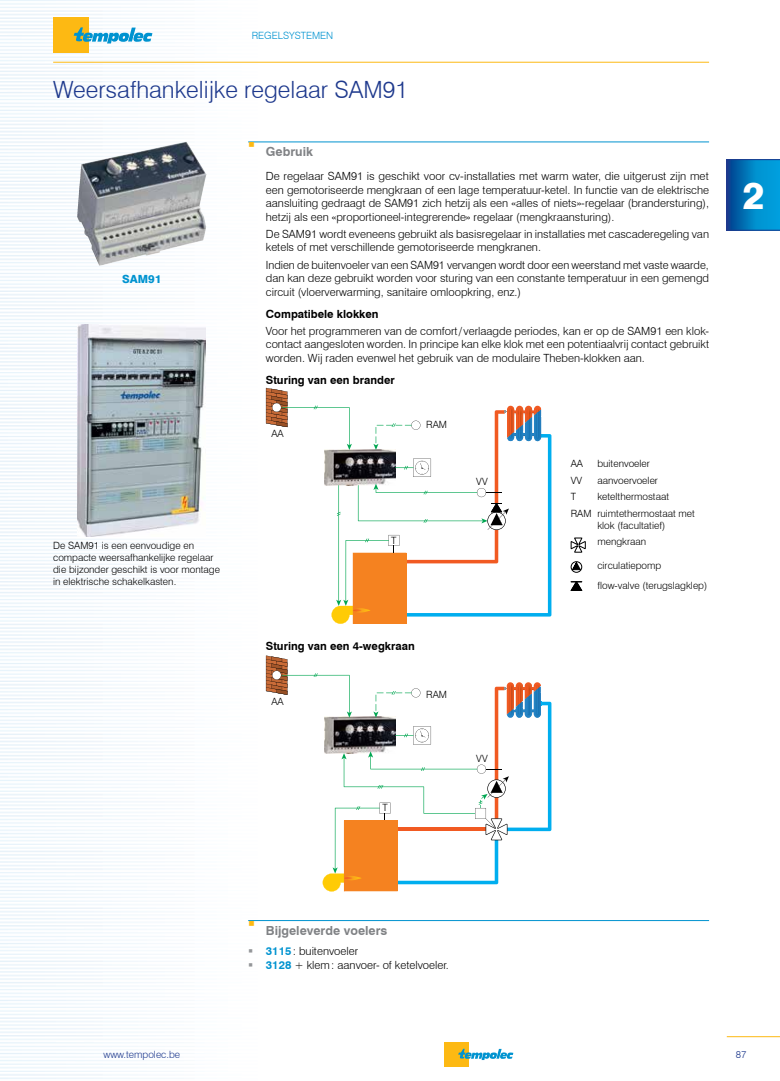
<style>
.page{position:relative;width:780px;height:1081px;background:#fff}
.page>*{position:absolute;margin:0;border:0;box-sizing:border-box;transform-origin:0 0}
.t1{font:800 37.5px "Swiss 721 BT";color:#fff}
.t2{font:300 23.75px "Swiss 721 BT";color:#1e398d}
.t3{font:700 12.5px "Swiss 721 BT";color:#808285}
.t4{font:300 11.25px/13.5px "Swiss 721 BT";color:#000;text-align:justify}
.t5{font:700 11.25px "Swiss 721 BT";color:#000}
.t6{font:800 11.25px "Swiss 721 BT";color:#0093d0}
.t7{font:300 10px/12px "Swiss 721 BT";color:#000}
.t8{font:300 10px "Swiss 721 BT";color:#1e398d}
.t9{font:300 10px "Swiss 721 BT";color:#0093d0}
.s1{font-weight:700;color:#0093d0}
</style>
<div class="page">
<img style="left:0;top:0;width:780px;height:1079px">
<div style="left:53px;top:18px;width:36px;height:35px;background:#fdb913"></div>
<svg style="left:74px;top:27px;width:78px;height:16px"></svg>
<hr style="left:726px;top:1036px;width:54px;height:1px;background:#fdb913">
<hr style="left:53px;top:62px;width:656px;height:1px;background:#fdb913">
<svg style="left:726px;top:159px;width:54px;height:71px;background:#027bbe"></svg>
<div style="left:444px;top:1042px;width:24px;height:25px;background:#fdb913"></div>
<svg style="left:458px;top:1049px;width:55px;height:11px"></svg>
<img style="left:77px;top:142px;width:108px;height:94px">
<img style="left:78px;top:324px;width:128px;height:213px">
<hr style="left:248px;top:142px;width:461px;height:1px;background:#0093d0">
<hr style="left:248px;top:920px;width:461px;height:1px;background:#0093d0">
<img style="left:324px;top:449px;width:7px;height:37px">
<svg style="left:266px;top:388px;width:21px;height:39px"></svg>
<div style="left:282px;top:407px;width:67px;height:39px;background:#fff"></div>
<svg style="left:331px;top:404px;width:220px;height:220px"></svg>
<svg style="left:570px;top:538px;width:15px;height:14px"></svg>
<div style="left:570px;top:561px;width:12px;height:11px;border:1px solid #000;border-radius:50%"></div>
<svg style="left:572px;top:562px;width:8px;height:8px"></svg>
<svg style="left:570px;top:581px;width:12px;height:10px"></svg>
<svg style="left:266px;top:655px;width:21px;height:40px"></svg>
<svg style="left:282px;top:675px;width:67px;height:38px"></svg>
<svg style="left:313px;top:673px;width:238px;height:218px"></svg>
<svg style="left:249px;top:142px;width:5px;height:5px"></svg>
<svg style="left:249px;top:920px;width:5px;height:5px"></svg>
<svg style="left:249px;top:949px;width:3px;height:4px"></svg>
<p class="t9" style="left:252px;top:30px;width:83px">REGELSYSTEMEN</p>
<h2 class="t2" style="left:53px;top:75px;width:356px">Weersafhankelijke regelaar SAM91</h2>
<p class="t6" style="left:122px;top:272px;width:41px">SAM91</p>
<p class="t7" style="left:53px;top:539px;width:168px">De SAM91 is een eenvoudige en compacte weersafhankelijke regelaar die bijzonder geschikt is voor montage in elektrische schakelkasten.</p>
<p class="t3" style="left:266px;top:143px;width:49px">Gebruik</p>
<p class="t4" style="left:266px;top:170px;width:444px">De regelaar SAM91 is geschikt voor cv-installaties met warm water, die uitgerust zijn met een gemotoriseerde mengkraan of een lage temperatuur-ketel. In functie van de elektrische aansluiting gedraagt de SAM91 zich hetzij als een «alles of niets»-regelaar (brandersturing), hetzij als een «proportioneel-integrerende» regelaar (mengkraansturing).</p>
<p class="t4" style="left:266px;top:227px;width:444px">De SAM91 wordt eveneens gebruikt als basisregelaar in installaties met cascaderegeling van ketels of met verschillende gemotoriseerde mengkranen.</p>
<p class="t4" style="left:266px;top:258px;width:444px">Indien de buitenvoeler van een SAM91 vervangen wordt door een weerstand met vaste waarde, dan kan deze gebruikt worden voor sturing van een constante temperatuur in een gemengd circuit (vloerverwarming, sanitaire omloopkring, enz.)</p>
<p class="t5" style="left:266px;top:306px;width:114px">Compatibele klokken</p>
<p class="t4" style="left:266px;top:324px;width:444px">Voor het programmeren van de comfort/ verlaagde periodes, kan er op de SAM91 een klok&shy;contact aangesloten worden. In principe kan elke klok met een potentiaalvrij contact gebruikt worden. Wij raden evenwel het gebruik van de modulaire Theben-klokken aan.</p>
<p class="t5" style="left:266px;top:372px;width:130px">Sturing van een brander</p>
<p class="t7" style="left:271px;top:428px;width:14px">AA</p>
<p class="t7" style="left:391px;top:534px;width:7px">T</p>
<p class="t7" style="left:426px;top:419px;width:22px">RAM</p>
<p class="t7" style="left:476px;top:476px;width:13px">VV</p>
<p class="t5" style="left:266px;top:638px;width:150px">Sturing van een 4-wegkraan</p>
<p class="t7" style="left:271px;top:695px;width:14px">AA</p>
<p class="t7" style="left:426px;top:688px;width:22px">RAM</p>
<p class="t7" style="left:382px;top:801px;width:7px">T</p>
<p class="t7" style="left:476px;top:752px;width:13px">VV</p>
<p class="t7" style="left:570px;top:458px;width:14px">AA</p>
<p class="t7" style="left:597px;top:458px;width:54px">buitenvoeler</p>
<p class="t7" style="left:570px;top:474px;width:13px">VV</p>
<p class="t7" style="left:597px;top:474px;width:62px">aanvoervoeler</p>
<p class="t7" style="left:570px;top:491px;width:7px">T</p>
<p class="t7" style="left:570px;top:488px;width:125px;line-height:16.5px;text-align:center">ketelthermostaat<br>RAM ruimtethermostaat met</p>
<p class="t7" style="left:597px;top:517px;width:69px;line-height:16.5px">klok (facultatief) mengkraan</p>
<p class="t7" style="left:597px;top:555px;width:111px;line-height:20.1px">circulatiepomp<br>flow-valve (terugslagklep)</p>
<h1 class="t1" style="left:742px;top:173px;width:24px">2</h1>
<p class="t3" style="left:266px;top:922px;width:123px">Bijgeleverde voelers</p>
<p class="t4" style="left:266px;top:944px;width:184px"><span class="s1">3115</span>: buitenvoeler<br><span class="s1">3128</span> + klem: aanvoer- of ketelvoeler.</p>
<p class="t8" style="left:103px;top:1048px;width:78px">www.tempolec.be</p>
<p class="t8" style="left:735px;top:1048px;width:12px">87</p>
</div>
